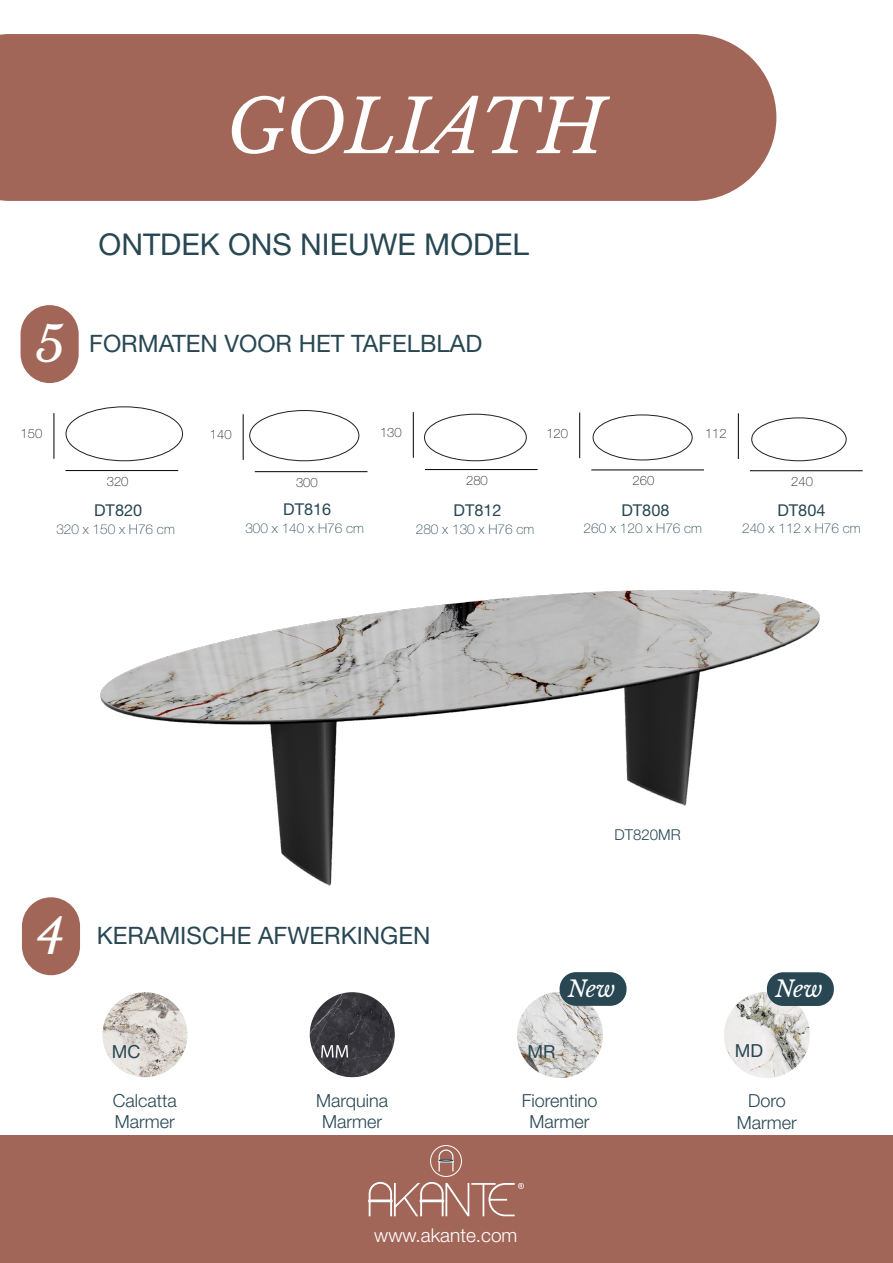
<style>
.page{position:relative;width:893px;height:1263px;background:#fff}
.page>*{position:absolute;margin:0;border:0;box-sizing:border-box;transform-origin:0 0}
.t1{font:italic 73.5px "Libre Baskerville";color:#fff}
.t2{font:italic 48px "Libre Baskerville";color:#fff}
.t3{font:30px "Helvetica Neue LT Std";color:#284753}
.t4{font:24px "Helvetica Neue LT Std";color:#284753}
.t5{font:italic 22.5px "Libre Baskerville";letter-spacing:-.02em;color:#fff}
.t6{font:300 19.05px "Helvetica Neue LT Std";color:#fff}
.t7{font:300 18px/21.6px "Helvetica Neue LT Std";color:#284753;text-align:center}
.t8{font:18px "Helvetica Neue LT Std";color:#284753}
.t9{font:16.35px "Helvetica Neue LT Std";color:#284753}
.t10{font:300 15px "Helvetica Neue LT Std";color:#284753}
.t11{font:100 13.65px "Helvetica Neue LT Std";color:#284753}
.t12{font:100 13.05px "Helvetica Neue LT Std";color:#231f20}
</style>
<div class="page">
<div style="left:0;top:1135px;width:893px;height:128px;background:#a26659"></div>
<img style="left:77px;top:590px;width:743px;height:324px">
<svg style="left:438px;top:1149px;width:16px;height:22px"></svg>
<div style="left:430px;top:1145px;width:32px;height:32px;border:1px solid #fff;border-radius:50%"></div>
<svg style="left:368px;top:1182px;width:156px;height:34px"></svg>
<div style="left:21px;top:305px;width:58px;height:78px;background:#a26659;border-radius:29px"></div>
<div style="left:66px;top:406px;width:117px;height:55px;border:1px solid #231f20;border-radius:50%"></div>
<div style="left:249px;top:410px;width:110px;height:51px;border:1px solid #231f20;border-radius:50%"></div>
<div style="left:424px;top:414px;width:103px;height:47px;border:1px solid #231f20;border-radius:50%"></div>
<div style="left:751px;top:418px;width:95px;height:43px;border:1px solid #231f20;border-radius:50%"></div>
<hr style="left:66px;top:470px;width:112px;height:1px;background:#000">
<hr style="left:54px;top:413px;width:1px;height:46px;background:#000">
<div style="left:22px;top:897px;width:58px;height:78px;background:#a26659;border-radius:29px"></div>
<hr style="left:255px;top:471px;width:112px;height:1px;background:#000">
<hr style="left:243px;top:414px;width:1px;height:46px;background:#000">
<hr style="left:425px;top:469px;width:113px;height:1px;background:#000">
<hr style="left:413px;top:412px;width:1px;height:46px;background:#000">
<hr style="left:750px;top:470px;width:113px;height:1px;background:#000">
<hr style="left:738px;top:413px;width:1px;height:46px;background:#000">
<div style="left:593px;top:415px;width:99px;height:45px;border:1px solid #231f20;border-radius:50%"></div>
<hr style="left:591px;top:470px;width:113px;height:1px;background:#000">
<hr style="left:579px;top:412px;width:1px;height:46px;background:#000">
<div style="left:0;top:34px;width:776px;height:167px;background:#a26659"></div>
<img style="left:310px;top:992px;width:85px;height:85px;border-radius:43px">
<img style="left:724px;top:992px;width:85px;height:85px">
<img style="left:517px;top:992px;width:85px;height:85px">
<div style="left:560px;top:972px;width:67px;height:34px;background:#284753;border-radius:16px"></div>
<div style="left:767px;top:972px;width:67px;height:34px;background:#284753;border-radius:16px"></div>
<img style="left:102px;top:992px;width:85px;height:85px;border-radius:43px">
<p class="t1" style="left:226px;top:82px;width:380px">GOLIATH</p>
<p class="t3" style="left:99px;top:226px;width:432px">ONTDEK ONS NIEUWE MODEL</p>
<p class="t2" style="left:35px;top:315px;width:31px">5</p>
<p class="t4" style="left:89px;top:329px;width:394px">FORMATEN VOOR HET TAFELBLAD</p>
<p class="t12" style="left:21px;top:426px;width:23px">150</p>
<p class="t12" style="left:107px;top:474px;width:23px">320</p>
<p class="t9" style="left:94px;top:500px;width:50px">DT820</p>
<p class="t11" style="left:56px;top:521px;width:120px">320 x 150 x H76 cm</p>
<p class="t12" style="left:210px;top:427px;width:23px">140</p>
<p class="t12" style="left:296px;top:475px;width:23px">300</p>
<p class="t9" style="left:283px;top:500px;width:50px">DT816</p>
<p class="t11" style="left:245px;top:521px;width:120px">300 x 140 x H76 cm</p>
<p class="t12" style="left:380px;top:425px;width:23px">130</p>
<p class="t12" style="left:546px;top:425px;width:23px">120</p>
<p class="t12" style="left:466px;top:473px;width:23px">280</p>
<p class="t9" style="left:454px;top:500px;width:50px">DT812</p>
<p class="t11" style="left:416px;top:521px;width:120px">280 x 130 x H76 cm</p>
<p class="t12" style="left:705px;top:426px;width:23px">112</p>
<p class="t12" style="left:633px;top:473px;width:23px">260</p>
<p class="t11" style="left:584px;top:521px;width:120px">260 x 120 x H76 cm</p>
<p class="t9" style="left:621px;top:500px;width:50px">DT808</p>
<p class="t12" style="left:791px;top:474px;width:23px">240</p>
<p class="t9" style="left:777px;top:500px;width:50px">DT804</p>
<p class="t11" style="left:742px;top:521px;width:120px">240 x 112 x H76 cm</p>
<p class="t2" style="left:36px;top:907px;width:29px">4</p>
<p class="t4" style="left:97px;top:921px;width:335px">KERAMISCHE AFWERKINGEN</p>
<p class="t10" style="left:615px;top:825px;width:68px">DT820MR</p>
<p class="t5" style="left:568px;top:975px;width:49px">New</p>
<p class="t5" style="left:775px;top:975px;width:49px">New</p>
<p class="t8" style="left:112px;top:1041px;width:30px">MC</p>
<p class="t8" style="left:528px;top:1041px;width:30px">MR</p>
<p class="t8" style="left:735px;top:1040px;width:30px">MD</p>
<p class="t7" style="left:113px;top:1089px;width:66px">Calcatta</p>
<p class="t7" style="left:115px;top:1111px;width:62px">Marmer</p>
<p class="t7" style="left:316px;top:1089px;width:74px">Marquina</p>
<p class="t7" style="left:322px;top:1111px;width:62px">Marmer</p>
<p class="t7" style="left:522px;top:1089px;width:77px">Fiorentino</p>
<p class="t7" style="left:530px;top:1111px;width:62px">Marmer</p>
<p class="t7" style="left:737px;top:1090px;width:62px">Doro<br>Marmer</p>
<p class="t6" style="left:374px;top:1223px;width:145px">www.akante.com</p>
</div>
